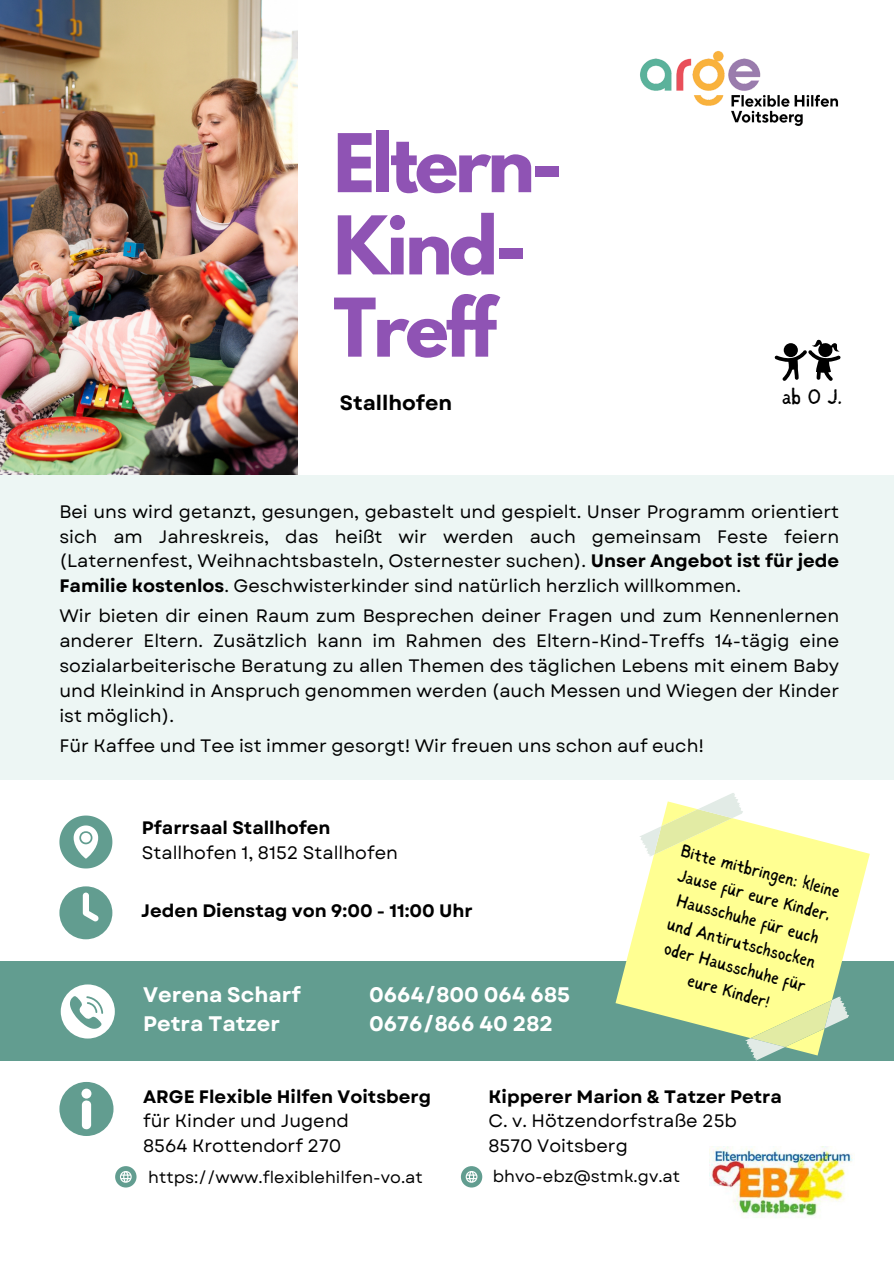
<style>
.page{position:relative;width:894px;height:1264px;background:#fff}
.page>*{position:absolute;margin:0;border:0;box-sizing:border-box;transform-origin:0 0}
.t1{font:700 71.55px "League Spartan";letter-spacing:-.045em;color:#8f53b4}
.t2{font:21.15px "Sigher";color:#000}
.t3{font:700 21px "Garet";color:#fff}
.t4{font:700 20.55px "Garet";color:#000}
.t5{font:18px/24.8px "Garet";color:#000;text-align:justify}
.t6{font:18px/24.8px "Sigher";color:#000;text-align:center}
.t7{font:700 18px "Garet";color:#000}
.t8{font:16.5px "Garet";color:#000}
.s1{font-weight:700}
</style>
<div class="page">
<img style="left:0;top:0;width:297px;height:475px">
<div style="left:0;top:476px;width:893px;height:303px;background:#edf6f4"></div>
<img style="left:640px;top:51px;width:199px;height:75px">
<div style="left:0;top:960px;width:893px;height:100px;background:#629d90"></div>
<svg style="left:115px;top:1166px;width:21px;height:21px"></svg>
<svg style="left:59px;top:1082px;width:54px;height:53px"></svg>
<svg style="left:59px;top:815px;width:53px;height:53px"></svg>
<svg style="left:59px;top:886px;width:53px;height:53px"></svg>
<svg style="left:61px;top:984px;width:54px;height:54px"></svg>
<svg style="left:601px;top:822px;width:282px;height:239px;fill:#ffff92"></svg>
<svg style="left:633px;top:793px;width:115px;height:82px"></svg>
<svg style="left:739px;top:978px;width:115px;height:83px"></svg>
<svg style="left:774px;top:339px;width:66px;height:42px"></svg>
<svg style="left:461px;top:1166px;width:21px;height:21px"></svg>
<img style="left:709px;top:1146px;width:144px;height:72px">
<p class="t1" style="left:333px;top:128px;width:231px">Eltern-</p>
<p class="t1" style="left:333px;top:210px;width:194px">Kind-</p>
<p class="t1" style="left:333px;top:292px;width:164px">Treff</p>
<p class="t4" style="left:340px;top:388px;width:114px">Stallhofen</p>
<p class="t2" style="left:781px;top:388px;width:61px">ab 0 J.</p>
<p class="t5" style="left:59px;top:499px;width:781px">Bei uns wird getanzt, gesungen, gebastelt und gespielt. Unser Programm orientiert sich am Jahreskreis, das heißt wir werden auch gemeinsam Feste feiern (Laternenfest, Weihnachtsbasteln, Osternester suchen). <span class="s1">Unser Angebot ist für jede Familie kostenlos</span>. Geschwisterkinder sind natürlich herzlich willkommen.</p>
<p class="t5" style="left:59px;top:604px;width:781px">Wir bieten dir einen Raum zum Besprechen deiner Fragen und zum Kennenlernen anderer Eltern. Zusätzlich kann im Rahmen des Eltern-Kind-Treffs 14-tägig eine sozialarbeiterische Beratung zu allen Themen des täglichen Lebens mit einem Baby und Kleinkind in Anspruch genommen werden (auch Messen und Wiegen der Kinder ist möglich).</p>
<p class="t5" style="left:59px;top:733px;width:646px">Für Kaffee und Tee ist immer gesorgt! Wir freuen uns schon auf euch!</p>
<p class="t7" style="left:142px;top:814px;width:190px">Pfarrsaal Stallhofen</p>
<p class="t5" style="left:142px;top:840px;width:258px">Stallhofen 1, 8152 Stallhofen</p>
<p class="t7" style="left:141px;top:898px;width:333px">Jeden Dienstag von 9:00 - 11:00 Uhr</p>
<p class="t3" style="left:143px;top:979px;width:159px">Verena Scharf</p>
<p class="t3" style="left:143px;top:1008px;width:138px">Petra Tatzer</p>
<p class="t3" style="left:369px;top:979px;width:202px">0664/800 064 685</p>
<p class="t3" style="left:369px;top:1008px;width:185px">0676/866 40 282</p>
<p class="t6" style="left:684px;top:839px;width:165px;rotate:15deg">Bitte mitbringen: kleine<br>Jause für eure Kinder,<br>Hausschuhe für euch und Antirutschsocken oder Hausschuhe für eure Kinder!</p>
<p class="t7" style="left:143px;top:1083px;width:289px">ARGE Flexible Hilfen Voitsberg</p>
<p class="t5" style="left:143px;top:1108px;width:207px">für Kinder und Jugend</p>
<p class="t5" style="left:143px;top:1133px;width:200px">8564 Krottendorf 270</p>
<p class="t8" style="left:148px;top:1165px;width:276px">https://www.flexiblehilfen-vo.at</p>
<p class="t7" style="left:488px;top:1083px;width:295px">Kipperer Marion &amp; Tatzer Petra</p>
<p class="t5" style="left:488px;top:1108px;width:250px">C. v. Hötzendorfstraße 25b</p>
<p class="t5" style="left:488px;top:1133px;width:141px">8570 Voitsberg</p>
<p class="t8" style="left:492px;top:1164px;width:189px">bhvo-ebz@stmk.gv.at</p>
</div>
